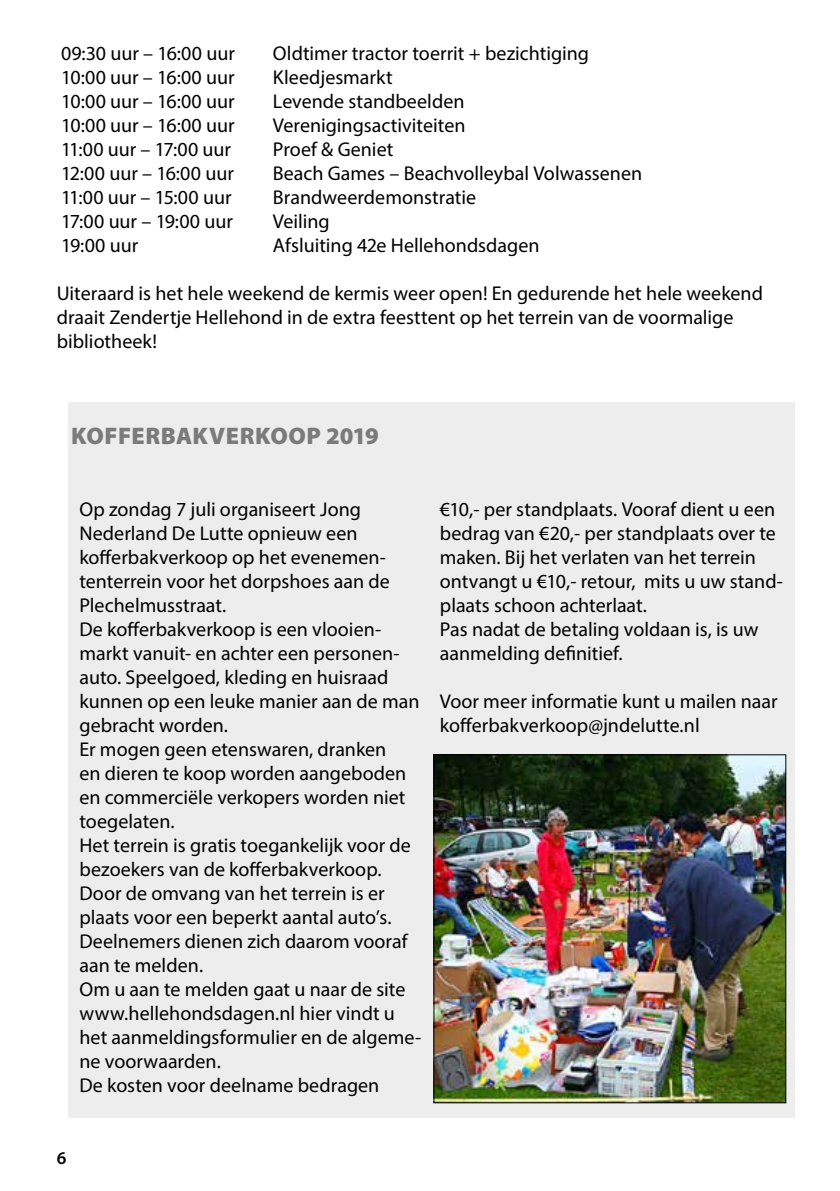
<style>
.page{position:relative;width:840px;height:1191px;background:#fff}
.page>*{position:absolute;margin:0;border:0;box-sizing:border-box;transform-origin:0 0}
.t1{font:900 24px "Myriad Pro";letter-spacing:.015em;color:#7c7b7b}
.t2{font:20px/24px "Myriad Pro";color:#000}
.t3{font:600 18px "Myriad Pro";color:#000}
</style>
<div class="page">
<div style="left:68px;top:402px;width:726px;height:715px;background:#ededed"></div>
<img style="left:435px;top:756px;width:348px;height:345px">
<div style="left:433px;top:754px;width:352px;height:349px;border:1px solid #000"></div>
<p class="t2" style="left:61px;top:41px;width:175px">09:30 uur – 16:00 uur</p>
<p class="t2" style="left:273px;top:41px;width:317px">Oldtimer tractor toerrit + bezichtiging</p>
<p class="t2" style="left:61px;top:65px;width:175px">10:00 uur – 16:00 uur</p>
<p class="t2" style="left:273px;top:65px;width:121px">Kleedjesmarkt</p>
<p class="t2" style="left:61px;top:89px;width:175px">10:00 uur – 16:00 uur</p>
<p class="t2" style="left:273px;top:89px;width:193px">Levende standbeelden</p>
<p class="t2" style="left:61px;top:113px;width:175px">10:00 uur – 16:00 uur</p>
<p class="t2" style="left:273px;top:113px;width:194px">Verenigingsactiviteiten</p>
<p class="t2" style="left:61px;top:137px;width:171px">11:00 uur – 17:00 uur</p>
<p class="t2" style="left:273px;top:137px;width:122px">Proef &amp; Geniet</p>
<p class="t2" style="left:61px;top:161px;width:174px">12:00 uur – 16:00 uur</p>
<p class="t2" style="left:273px;top:161px;width:370px">Beach Games – Beachvolleybal Volwassenen</p>
<p class="t2" style="left:61px;top:185px;width:172px">11:00 uur – 15:00 uur</p>
<p class="t2" style="left:273px;top:185px;width:205px">Brandweerdemonstratie</p>
<p class="t2" style="left:61px;top:209px;width:173px">17:00 uur – 19:00 uur</p>
<p class="t2" style="left:273px;top:209px;width:58px">Veiling</p>
<p class="t2" style="left:61px;top:233px;width:79px">19:00 uur</p>
<p class="t2" style="left:273px;top:233px;width:268px">Afsluiting 42e Hellehondsdagen</p>
<p class="t2" style="left:57px;top:281px;width:707px">Uiteraard is het hele weekend de kermis weer open! En gedurende het hele weekend draait Zendertje Hellehond in de extra feesttent op het terrein van de voormalige bibliotheek!</p>
<p class="t1" style="left:71px;top:419px;width:309px">KOFFERBAKVERKOOP 2019</p>
<p class="t2" style="left:79px;top:497px;width:343px">Op zondag 7 juli organiseert Jong<br>Nederland De Lutte opnieuw een kofferbakverkoop op het evenemen&shy;tenterrein voor het dorpshoes aan de<br>Plechelmusstraat.<br>De kofferbakverkoop is een vlooien&shy;markt vanuit- en achter een personen&shy;auto. Speelgoed, kleding en huisraad kunnen op een leuke manier aan de man gebracht worden.<br>Er mogen geen etenswaren, dranken<br>en dieren te koop worden aangeboden en commerciële verkopers worden niet toegelaten.<br>Het terrein is gratis toegankelijk voor de bezoekers van de kofferbakverkoop.<br>Door de omvang van het terrein is er plaats voor een beperkt aantal auto’s.<br>Deelnemers dienen zich daarom vooraf aan te melden.<br>Om u aan te melden gaat u naar de site www.hellehondsdagen.nl hier vindt u het aanmeldingsformulier en de algeme&shy;ne voorwaarden.<br>De kosten voor deelname bedragen</p>
<p class="t2" style="left:439px;top:497px;width:344px">€10,- per standplaats. Vooraf dient u een bedrag van €20,- per standplaats over te maken. Bij het verlaten van het terrein ontvangt u €10,- retour, mits u uw stand&shy;plaats schoon achterlaat.<br>Pas nadat de betaling voldaan is, is uw aanmelding definitief.</p>
<p class="t2" style="left:439px;top:689px;width:339px">Voor meer informatie kunt u mailen naar kofferbakverkoop@jndelutte.nl</p>
<p class="t3" style="left:57px;top:1146px;width:11px">6</p>
</div>
